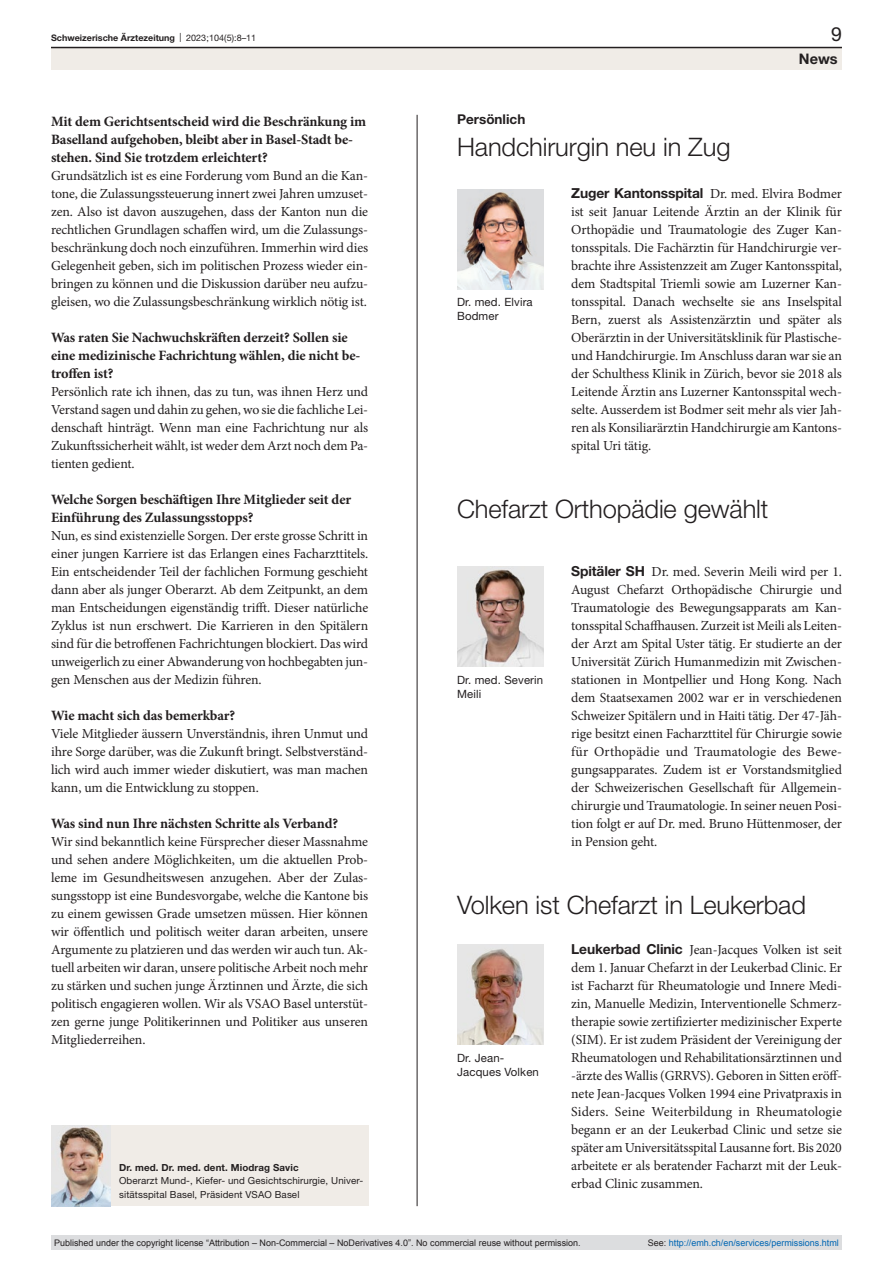
<style>
.page{position:relative;width:893px;height:1263px;background:#fff}
.page>*{position:absolute;margin:0;border:0;box-sizing:border-box;transform-origin:0 0}
.article-title-L17{font:300 25.5px "Helvetica Neue LT Pro";letter-spacing:-.005em;color:#231f20}
.t1{font:19.5px "Helvetica Neue LT Pro";color:#231f20}
.t2{font:700 14.55px "Helvetica Neue LT Pro";color:#231f20}
.interview-question{font:700 14.25px/18px "Minion Pro";letter-spacing:-.01em;color:#231f20}
.paragraph{font:13.8px/18px "Minion Pro";letter-spacing:-.01em;color:#231f20;text-align:justify}
.interview-answer{font:13.8px/18px "Minion Pro";letter-spacing:-.01em;color:#231f20;text-align:justify}
.pre-heading{font:700 13.5px "Helvetica Neue LT Pro";color:#231f20}
.figure-caption{font:11.4px/14.2px "Helvetica Neue LT Pro";letter-spacing:.01em;color:#231f20}
.affiliations-small{font:9.75px/13.5px "Helvetica Neue LT Pro";letter-spacing:.01em;color:#231f20}
.authors-small{font:700 9.75px "Helvetica Neue LT Pro";letter-spacing:.01em;color:#231f20}
.t3{font:9px "Arial";color:#231f20}
.t4{font:9px "Arial";color:#0066b3}
.t5{font:700 9px "Helvetica Neue LT Pro";color:#231f20}
.s1{font-weight:400}
.s2{font-family:"Helvetica Neue LT Pro";font-weight:700}
.s3{color:#231f20}
</style>
<div class="page">
<hr style="left:417px;top:115px;width:1px;height:1091px;background:#231f20">
<img style="left:457px;top:189px;width:87px;height:100px">
<img style="left:457px;top:944px;width:87px;height:100px">
<img style="left:457px;top:566px;width:87px;height:100px">
<div style="left:51px;top:1125px;width:317px;height:81px;background:#f0ece7"></div>
<img style="left:51px;top:1125px;width:60px;height:81px">
<div style="left:51px;top:48px;width:791px;height:22px;background:#f0ece7"></div>
<hr style="left:51px;top:47px;width:791px;height:1px;background:#231f20">
<div style="left:51px;top:1235px;width:791px;height:15px;background:#dcdddf"></div>
<p class="t5" style="left:51px;top:32px;width:207px">Schweizerische Ärztezeitung <span class="s1">| 2023;104(5):8–11</span></p>
<h2 class="t1" style="left:831px;top:22px;width:12px">9</h2>
<p class="interview-question" style="left:51px;top:112px;width:317px">Mit dem Gerichtsentscheid wird die Beschränkung im<br>Baselland aufgehoben, bleibt aber in Basel-Stadt be&shy;stehen. Sind Sie trotzdem erleichtert?</p>
<p class="interview-answer" style="left:51px;top:167px;width:319px">Grundsätzlich ist es eine Forderung vom Bund an die Kan&shy;tone, die Zulassungssteuerung innert zwei Jahren umzuset&shy;zen. Also ist davon auszugehen, dass der Kanton nun die rechtlichen Grundlagen schaffen wird, um die Zulassungs&shy;beschränkung doch noch einzuführen. Immerhin wird dies Gelegenheit geben, sich im politischen Prozess wieder ein&shy;bringen zu können und die Diskussion darüber neu aufzu&shy;gleisen, wo die Zulassungsbeschränkung wirklich nötig ist.</p>
<p class="interview-question" style="left:51px;top:328px;width:311px">Was raten Sie Nachwuchskräften derzeit? Sollen sie eine medizinische Fachrichtung wählen, die nicht be&shy;troffen ist?</p>
<p class="interview-answer" style="left:51px;top:383px;width:319px">Persönlich rate ich ihnen, das zu tun, was ihnen Herz und Verstand sagen und dahin zu gehen, wo sie die fachliche Lei&shy;denschaft hinträgt. Wenn man eine Fachrichtung nur als Zukunftssicherheit wählt, ist weder dem Arzt noch dem Pa&shy;tienten gedient.</p>
<p class="interview-question" style="left:51px;top:490px;width:302px">Welche Sorgen beschäftigen Ihre Mitglieder seit der<br>Einführung des Zulassungsstopps?</p>
<p class="interview-answer" style="left:51px;top:527px;width:319px">Nun, es sind existenzielle Sorgen. Der erste grosse Schritt in einer jungen Karriere ist das Erlangen eines Facharzttitels.<br>Ein entscheidender Teil der fachlichen Formung geschieht dann aber als junger Oberarzt. Ab dem Zeitpunkt, an dem man Entscheidungen eigenständig trifft. Dieser natürliche Zyklus ist nun erschwert. Die Karrieren in den Spitälern sind für die betroffenen Fachrichtungen blockiert. Das wird unweigerlich zu einer Abwanderung von hochbegabten jun&shy;gen Menschen aus der Medizin führen.</p>
<p class="interview-question" style="left:51px;top:706px;width:186px">Wie macht sich das bemerkbar?</p>
<p class="interview-answer" style="left:51px;top:725px;width:319px">Viele Mitglieder äussern Unverständnis, ihren Unmut und ihre Sorge darüber, was die Zukunft bringt. Selbstverständ&shy;lich wird auch immer wieder diskutiert, was man machen kann, um die Entwicklung zu stoppen.</p>
<p class="interview-question" style="left:51px;top:814px;width:288px">Was sind nun Ihre nächsten Schritte als Verband?</p>
<p class="interview-answer" style="left:51px;top:833px;width:319px">Wir sind bekanntlich keine Fürsprecher dieser Massnahme und sehen andere Möglichkeiten, um die aktuellen Prob&shy;leme im Gesundheitswesen anzugehen. Aber der Zulas&shy;sungsstopp ist eine Bundesvorgabe, welche die Kantone bis zu einem gewissen Grade umsetzen müssen. Hier können wir öffentlich und politisch weiter daran arbeiten, unsere Argumente zu platzieren und das werden wir auch tun. Ak&shy;tuell arbeiten wir daran, unsere politische Arbeit noch mehr zu stärken und suchen junge Ärztinnen und Ärzte, die sich politisch engagieren wollen. Wir als VSAO Basel unterstüt&shy;zen gerne junge Politikerinnen und Politiker aus unseren Mitgliederreihen.</p>
<p class="authors-small" style="left:119px;top:1161px;width:181px">Dr. med. Dr. med. dent. Miodrag Savic</p>
<p class="affiliations-small" style="left:119px;top:1174px;width:246px">Oberarzt Mund-, Kiefer- und Gesichtschirurgie, Univer&shy;sitätsspital Basel, Präsident VSAO Basel</p>
<p class="pre-heading" style="left:457px;top:111px;width:70px">Persönlich</p>
<p class="article-title-L17" style="left:457px;top:132px;width:275px">Handchirurgin neu in Zug</p>
<p class="t2" style="left:799px;top:49px;width:40px">News</p>
<p class="figure-caption" style="left:457px;top:295px;width:77px">Dr. med. Elvira<br>Bodmer</p>
<p class="paragraph" style="left:571px;top:185px;width:272px"><span class="s2">Zuger Kantonsspital</span> Dr. med. Elvira Bodmer ist seit Januar Leitende Ärztin an der Klinik für Orthopädie und Traumatologie des Zuger Kan&shy;tonsspitals. Die Fachärztin für Handchirurgie ver&shy;brachte ihre Assistenzzeit am Zuger Kantonsspital, dem Stadtspital Triemli sowie am Luzerner Kan&shy;tonsspital. Danach wechselte sie ans Inselspital Bern, zuerst als Assistenzärztin und später als Oberärztin in der Universitätsklinik für Plastische&shy;und Handchirurgie. Im Anschluss daran war sie an der Schulthess Klinik in Zürich, bevor sie 2018 als Leitende Ärztin ans Luzerner Kantonsspital wech&shy;selte. Ausserdem ist Bodmer seit mehr als vier Jah&shy;ren als Konsiliarärztin Handchirurgie am Kantons&shy;spital Uri tätig.</p>
<p class="article-title-L17" style="left:457px;top:493px;width:313px">Chefarzt Orthopädie gewählt</p>
<p class="figure-caption" style="left:457px;top:673px;width:88px">Dr. med. Severin<br>Meili</p>
<p class="paragraph" style="left:571px;top:563px;width:272px"><span class="s2">Spitäler SH</span> Dr. med. Severin Meili wird per 1.<br>August Chefarzt Orthopädische Chirurgie und Traumatologie des Bewegungsapparats am Kan&shy;tonsspital Schaffhausen. Zurzeit ist Meili als Leiten&shy;der Arzt am Spital Uster tätig. Er studierte an der Universität Zürich Humanmedizin mit Zwischen&shy;stationen in Montpellier und Hong Kong. Nach dem Staatsexamen 2002 war er in verschiedenen Schweizer Spitälern und in Haiti tätig. Der 47-Jäh&shy;rige besitzt einen Facharzttitel für Chirurgie sowie für Orthopädie und Traumatologie des Bewe&shy;gungsapparates. Zudem ist er Vorstandsmitglied der Schweizerischen Gesellschaft für Allgemein&shy;chirurgie und Traumatologie. In seiner neuen Posi&shy;tion folgt er auf Dr. med. Bruno Hüttenmoser, der in Pension geht.</p>
<p class="article-title-L17" style="left:457px;top:889px;width:350px">Volken ist Chefarzt in Leukerbad</p>
<p class="figure-caption" style="left:457px;top:1051px;width:83px">Dr. Jean-<br>Jacques Volken</p>
<p class="paragraph" style="left:571px;top:941px;width:272px"><span class="s2">Leukerbad Clinic</span> Jean-Jacques Volken ist seit dem 1. Januar Chefarzt in der Leukerbad Clinic. Er ist Facharzt für Rheumatologie und Innere Medi&shy;zin, Manuelle Medizin, Interventionelle Schmerz&shy;therapie sowie zertifizierter medizinischer Experte (SIM). Er ist zudem Präsident der Vereinigung der Rheumatologen und Rehabilitationsärztinnen und -ärzte des Wallis (GRRVS). Geboren in Sitten eröff&shy;nete Jean-Jacques Volken 1994 eine Privatpraxis in Siders. Seine Weiterbildung in Rheumatologie begann er an der Leukerbad Clinic und setze sie später am Universitätsspital Lausanne fort. Bis 2020 arbeitete er als beratender Facharzt mit der Leuk&shy;erbad Clinic zusammen.</p>
<p class="t3" style="left:54px;top:1237px;width:528px">Published under the copyright license “Attribution – Non-Commercial – NoDerivatives 4.0”. No commercial reuse without permission.</p>
<p class="t4" style="left:648px;top:1237px;width:193px"><span class="s3">See:</span> http://emh.ch/en/services/permissions.html</p>
</div>
